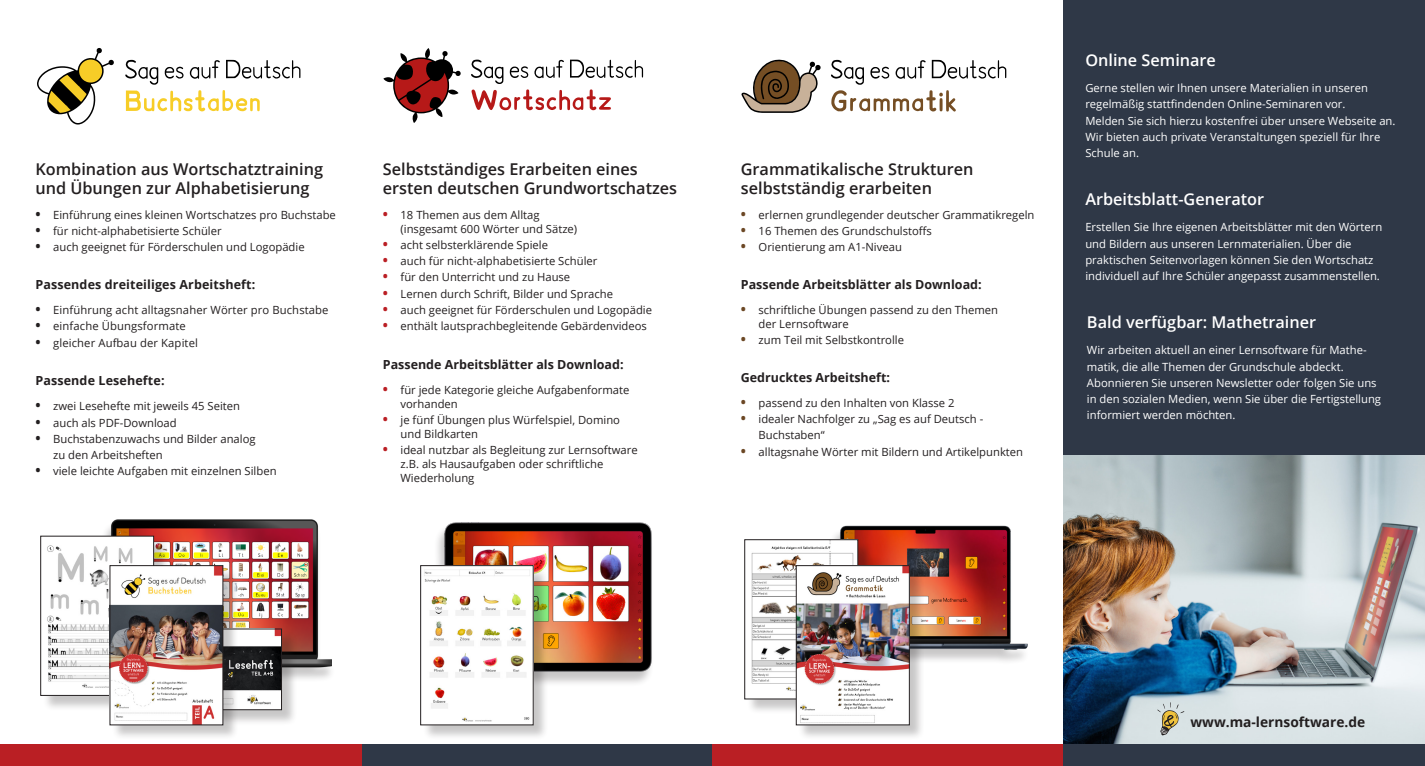
<style>
.page{position:relative;width:1425px;height:766px;background:#fff}
.page>*{position:absolute;margin:0;border:0;box-sizing:border-box;transform-origin:0 0}
.Marginalien{font:600 16.25px/19.5px "Open Sans";color:#231f20}
.Marginalien-2{font:600 16.25px "Open Sans";color:#fff}
.t1{font:700 13.75px "Open Sans";color:#231f20}
.Marginalien-3{font:700 12.5px "Open Sans";color:#231f20}
.Marginalien-4{font:11.25px/13.8px "Open Sans";color:#231f20}
.Marginalien-5{font:11.25px/16.2px "Open Sans";color:#fff}
.s1{font-weight:700;font-size:13.75px}
.s2{font-weight:700;font-size:13.75px;color:#ba1f24}
.s3{font-weight:700;font-size:13.75px;color:#6b4724}
</style>
<div class="page">
<div style="left:1063px;top:0;width:361px;height:765px;background:#2f3847"></div>
<svg style="left:37px;top:48px;width:77px;height:76px"></svg>
<svg style="left:125px;top:60px;width:175px;height:51px"></svg>
<svg style="left:383px;top:48px;width:78px;height:75px"></svg>
<svg style="left:471px;top:60px;width:172px;height:50px"></svg>
<svg style="left:831px;top:60px;width:175px;height:51px"></svg>
<svg style="left:741px;top:59px;width:80px;height:54px"></svg>
<div style="left:78px;top:521px;width:257px;height:161px;background:#231f20;opacity:.25"></div>
<img style="left:88px;top:519px;width:244px;height:151px">
<div style="left:42px;top:537px;width:127px;height:174px;background:#231f20;opacity:.25"></div>
<img style="left:43px;top:538px;width:109px;height:155px">
<div style="left:169px;top:630px;width:128px;height:95px;background:#231f20;opacity:.25"></div>
<img style="left:239px;top:630px;width:41px;height:77px">
<div style="left:167px;top:628px;width:115px;height:81px;border:1px solid #231f20"></div>
<div style="left:111px;top:567px;width:128px;height:173px;background:#231f20;opacity:.25"></div>
<img style="left:112px;top:567px;width:109px;height:155px">
<div style="left:110px;top:565px;width:113px;height:159px;border:1px solid #231f20"></div>
<div style="left:433px;top:524px;width:221px;height:162px;background:#231f20;opacity:.25"></div>
<img style="left:442px;top:522px;width:211px;height:151px">
<div style="left:422px;top:567px;width:127px;height:173px;background:#231f20;opacity:.25"></div>
<img style="left:422px;top:567px;width:109px;height:155px">
<div style="left:420px;top:565px;width:113px;height:159px;border:1px solid #231f20"></div>
<div style="left:813px;top:528px;width:216px;height:137px;background:#231f20;opacity:.25"></div>
<img style="left:823px;top:525px;width:204px;height:124px">
<div style="left:746px;top:541px;width:127px;height:173px;background:#231f20;opacity:.25"></div>
<img style="left:746px;top:541px;width:110px;height:156px">
<div style="left:744px;top:539px;width:114px;height:160px;border:1px solid #231f20"></div>
<div style="left:798px;top:567px;width:127px;height:173px;background:#231f20;opacity:.25"></div>
<img style="left:798px;top:567px;width:109px;height:155px">
<div style="left:796px;top:565px;width:113px;height:159px;border:1px solid #231f20"></div>
<img style="left:1063px;top:455px;width:361px;height:289px">
<div style="left:0;top:744px;width:361px;height:21px;background:#ba1f24"></div>
<div style="left:361px;top:744px;width:351px;height:21px;background:#2f3847"></div>
<div style="left:712px;top:744px;width:351px;height:21px;background:#ba1f24"></div>
<svg style="left:1157px;top:702px;width:27px;height:33px"></svg>
<p class="Marginalien" style="left:35px;top:159px;width:289px">Kombination aus Wortschatztraining und Übungen zur Alphabetisierung</p>
<p class="Marginalien-4" style="left:35px;top:207px;width:302px"><span class="s1">•</span> Einführung eines kleinen Wortschatzes pro Buchstabe</p>
<p class="Marginalien-4" style="left:35px;top:224px;width:188px"><span class="s1">•</span> für nicht-alphabetisierte Schüler</p>
<p class="Marginalien-4" style="left:35px;top:240px;width:271px"><span class="s1">•</span> auch geeignet für Förderschulen und Logopädie</p>
<p class="Marginalien-3" style="left:35px;top:276px;width:221px">Passendes dreiteiliges Arbeitsheft:</p>
<p class="Marginalien-4" style="left:35px;top:303px;width:295px"><span class="s1">•</span> Einführung acht alltagsnaher Wörter pro Buchstabe</p>
<p class="Marginalien-4" style="left:35px;top:319px;width:152px"><span class="s1">•</span> einfache Übungsformate</p>
<p class="Marginalien-4" style="left:35px;top:335px;width:164px"><span class="s1">•</span> gleicher Aufbau der Kapitel</p>
<p class="Marginalien-3" style="left:35px;top:371px;width:131px">Passende Lesehefte:</p>
<p class="Marginalien-4" style="left:35px;top:399px;width:206px"><span class="s1">•</span> zwei Lesehefte mit jeweils 45 Seiten</p>
<p class="Marginalien-4" style="left:35px;top:415px;width:143px"><span class="s1">•</span> auch als PDF-Download</p>
<p class="Marginalien-4" style="left:53px;top:430px;width:204px;line-height:16.2px;text-indent:-18px"><span class="s1">•</span> Buchstabenzuwachs und Bilder analog zu den Arbeitsheften</p>
<p class="Marginalien-4" style="left:35px;top:464px;width:243px"><span class="s1">•</span> viele leichte Aufgaben mit einzelnen Silben</p>
<p class="Marginalien" style="left:383px;top:159px;width:256px">Selbstständiges Erarbeiten eines</p>
<p class="Marginalien" style="left:383px;top:178px;width:296px">ersten deutschen Grundwortschatzes</p>
<p class="Marginalien-4" style="left:400px;top:207px;width:178px;text-indent:-18px"><span class="s2">•</span> 18 Themen aus dem Alltag (insgesamt 600 Wörter und Sätze)</p>
<p class="Marginalien-4" style="left:383px;top:237px;width:167px"><span class="s2">•</span> acht selbsterklärende Spiele</p>
<p class="Marginalien-4" style="left:383px;top:254px;width:216px"><span class="s2">•</span> auch für nicht-alphabetisierte Schüler</p>
<p class="Marginalien-4" style="left:383px;top:270px;width:189px"><span class="s2">•</span> für den Unterricht und zu Hause</p>
<p class="Marginalien-4" style="left:383px;top:286px;width:232px"><span class="s2">•</span> Lernen durch Schrift, Bilder und Sprache</p>
<p class="Marginalien-4" style="left:383px;top:302px;width:271px"><span class="s2">•</span> auch geeignet für Förderschulen und Logopädie</p>
<p class="Marginalien-4" style="left:383px;top:319px;width:266px"><span class="s2">•</span> enthält lautsprachbegleitende Gebärdenvideos</p>
<p class="Marginalien-3" style="left:383px;top:356px;width:242px">Passende Arbeitsblätter als Download:</p>
<p class="Marginalien-4" style="left:400px;top:383px;width:230px;text-indent:-18px"><span class="s2">•</span> für jede Kategorie gleiche Aufgabenformate vorhanden</p>
<p class="Marginalien-4" style="left:400px;top:413px;width:221px;text-indent:-18px"><span class="s2">•</span> je fünf Übungen plus Würfelspiel, Domino und Bildkarten</p>
<p class="Marginalien-4" style="left:400px;top:443px;width:238px;text-indent:-18px"><span class="s2">•</span> ideal nutzbar als Begleitung zur Lernsoftware z.B. als Hausaufgaben oder schriftliche</p>
<p class="Marginalien-4" style="left:400px;top:470px;width:75px">Wiederholung</p>
<p class="Marginalien" style="left:741px;top:159px;width:234px">Grammatikalische Strukturen selbstständig erarbeiten</p>
<p class="Marginalien-4" style="left:741px;top:207px;width:295px"><span class="s3">•</span> erlernen grundlegender deutscher Grammatikregeln</p>
<p class="Marginalien-4" style="left:741px;top:224px;width:193px"><span class="s3">•</span> 16 Themen des Grundschulstoffs</p>
<p class="Marginalien-4" style="left:741px;top:240px;width:163px"><span class="s3">•</span> Orientierung am A1-Niveau</p>
<p class="Marginalien-3" style="left:741px;top:276px;width:242px">Passende Arbeitsblätter als Download:</p>
<p class="Marginalien-4" style="left:758px;top:303px;width:241px;text-indent:-18px"><span class="s3">•</span> schriftliche Übungen passend zu den Themen der Lernsoftware</p>
<p class="Marginalien-4" style="left:741px;top:333px;width:165px"><span class="s3">•</span> zum Teil mit Selbstkontrolle</p>
<p class="Marginalien-3" style="left:741px;top:368px;width:151px">Gedrucktes Arbeitsheft:</p>
<p class="Marginalien-4" style="left:741px;top:395px;width:215px"><span class="s3">•</span> passend zu den Inhalten von Klasse 2</p>
<p class="Marginalien-4" style="left:758px;top:410px;width:226px;line-height:16.2px;text-indent:-18px"><span class="s3">•</span> idealer Nachfolger zu „Sag es auf Deutsch -<br>Buchstaben“</p>
<p class="Marginalien-4" style="left:741px;top:444px;width:284px"><span class="s3">•</span> alltagsnahe Wörter mit Bildern und Artikelpunkten</p>
<p class="Marginalien-2" style="left:1085px;top:49px;width:132px">Online Seminare</p>
<p class="Marginalien-5" style="left:1085px;top:79px;width:311px">Gerne stellen wir Ihnen unsere Materialien in unseren regelmäßig stattfindenden Online-Seminaren vor.<br>Melden Sie sich hierzu kostenfrei über unsere Webseite an.<br>Wir bieten auch private Veranstaltungen speziell für Ihre Schule an.</p>
<p class="Marginalien-2" style="left:1085px;top:188px;width:180px">Arbeitsblatt-Generator</p>
<p class="Marginalien-5" style="left:1085px;top:219px;width:298px">Erstellen Sie Ihre eigenen Arbeitsblätter mit den Wörtern und Bildern aus unseren Lernmaterialien. Über die praktischen Seitenvorlagen können Sie den Wortschatz individuell auf Ihre Schüler angepasst zusammenstellen.</p>
<p class="Marginalien-2" style="left:1087px;top:311px;width:231px">Bald verfügbar: Mathetrainer</p>
<p class="Marginalien-5" style="left:1087px;top:342px;width:296px">Wir arbeiten aktuell an einer Lernsoftware für Mathe&shy;matik, die alle Themen der Grundschule abdeckt.<br>Abonnieren Sie unseren Newsletter oder folgen Sie uns in den sozialen Medien, wenn Sie über die Fertigstellung informiert werden möchten.</p>
<p class="t1" style="left:1190px;top:712px;width:176px">www.ma-lernsoftware.de</p>
</div>
